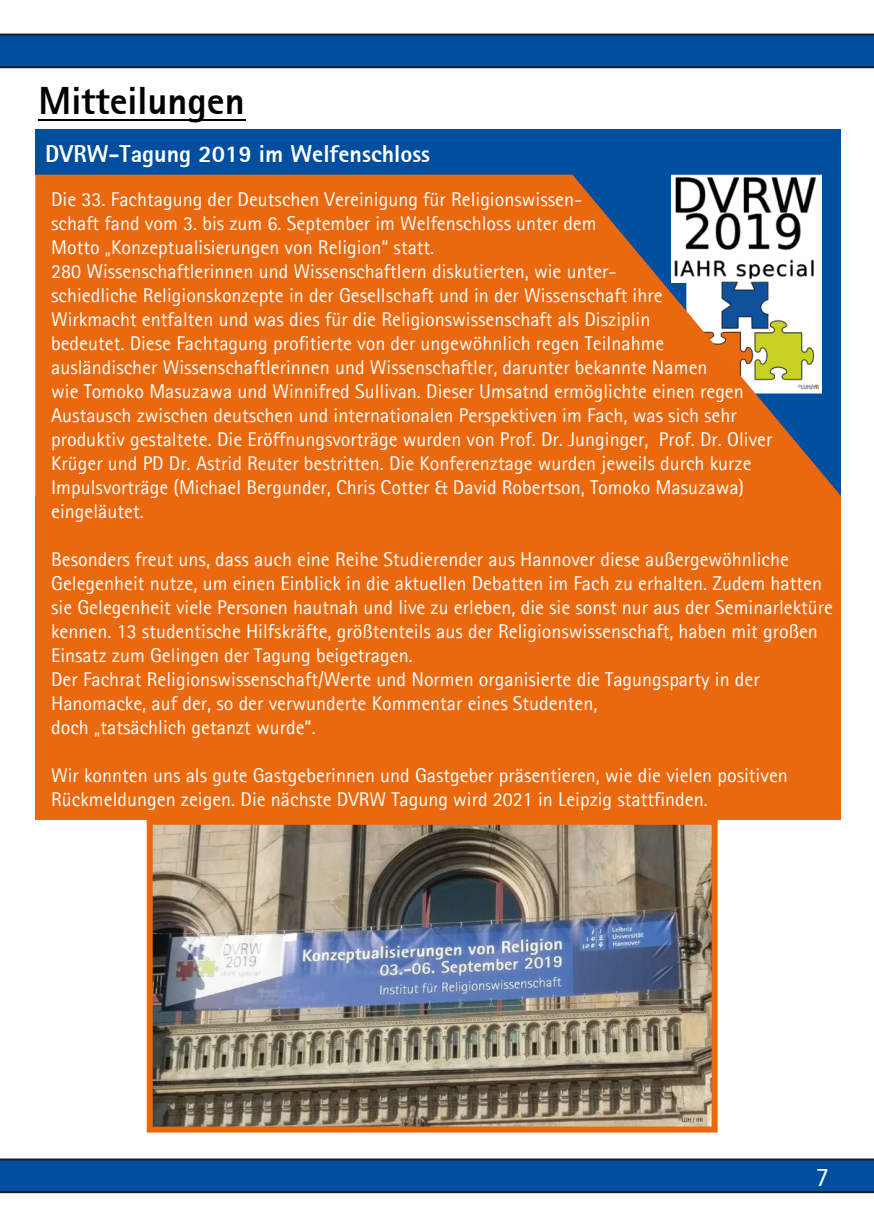
<style>
.page{position:relative;width:874px;height:1225px;background:#fff}
.page>*{position:absolute;margin:0;border:0;box-sizing:border-box;transform-origin:0 0}
.t1{font:800 38.6px "Agfa Rotis Sans Serif";color:#000101}
.t2{font:26.4px "Agfa Rotis Sans Serif";color:#fff}
.t3{font:800 24px "Agfa Rotis Sans Serif";color:#fff}
.t4{font:20px/24px "Agfa Rotis Sans Serif";color:#fff}
.t5{font:6px "Agfa Rotis Sans Serif";color:#1d1d1b}
</style>
<div class="page">
<svg style="left:0;top:1158px;width:873px;height:35px;background:#064c91"></svg>
<svg style="left:0;top:34px;width:873px;height:34px;background:#024a91"></svg>
<hr style="left:38px;top:120px;width:207px;height:1px;background:#000101">
<div style="left:35px;top:130px;width:805px;height:45px;background:#004f9f"></div>
<svg style="left:35px;top:175px;width:805px;height:321px;background:#d97129"></svg>
<div style="left:35px;top:496px;width:805px;height:323px;background:#eb690e"></div>
<img style="left:154px;top:826px;width:556px;height:299px">
<div style="left:147px;top:819px;width:570px;height:313px;border:6px solid #eb690e"></div>
<h1 class="t1" style="left:38px;top:77px;width:207px">Mitteilungen</h1>
<p class="t3" style="left:45px;top:138px;width:386px">DVRW-Tagung 2019 im Welfenschloss</p>
<p class="t4" style="left:51px;top:186px;width:722px">Die 33. Fachtagung der Deutschen Vereinigung für Religionswissen-<br>schaft fand vom 3. bis zum 6. September im Welfenschloss unter dem<br>Motto „Konzeptualisierungen von Religion“ statt.<br>280 Wissenschaftlerinnen und Wissenschaftlern diskutierten, wie unter-<br>schiedliche Religionskonzepte in der Gesellschaft und in der Wissenschaft ihre<br>Wirkmacht entfalten und was dies für die Religionswissenschaft als Disziplin<br>bedeutet. Diese Fachtagung profitierte von der ungewöhnlich regen Teilnahme ausländischer Wissenschaftlerinnen und Wissenschaftler, darunter bekannte Namen<br>wie Tomoko Masuzawa und Winnifred Sullivan. Dieser Umsatnd ermöglichte einen regen Austausch zwischen deutschen und internationalen Perspektiven im Fach, was sich sehr produktiv gestaltete. Die Eröffnungsvorträge wurden von Prof. Dr. Junginger, Prof. Dr. Oliver Krüger und PD Dr. Astrid Reuter bestritten. Die Konferenztage wurden jeweils durch kurze Impulsvorträge (Michael Bergunder, Chris Cotter &amp; David Robertson, Tomoko Masuzawa) eingeläutet.</p>
<p class="t4" style="left:51px;top:546px;width:783px">Besonders freut uns, dass auch eine Reihe Studierender aus Hannover diese außergewöhnliche Gelegenheit nutze, um einen Einblick in die aktuellen Debatten im Fach zu erhalten. Zudem hatten sie Gelegenheit viele Personen hautnah und live zu erleben, die sie sonst nur aus der Seminarlektüre kennen. 13 studentische Hilfskräfte, größtenteils aus der Religionswissenschaft, haben mit großen Einsatz zum Gelingen der Tagung beigetragen.<br>Der Fachrat Religionswissenschaft/Werte und Normen organisierte die Tagungsparty in der Hanomacke, auf der, so der verwunderte Kommentar eines Studenten,<br>doch „tatsächlich getanzt wurde“.</p>
<p class="t4" style="left:51px;top:762px;width:738px">Wir konnten uns als gute Gastgeberinnen und Gastgeber präsentieren, wie die vielen positiven<br>Rückmeldungen zeigen. Die nächste DVRW Tagung wird 2021 in Leipzig stattfinden.</p>
<p class="t5" style="left:797px;top:383px;width:23px">©LUH/IfR</p>
<p class="t5" style="left:678px;top:1116px;width:26px">©LUH / IfR</p>
<h2 class="t2" style="left:815px;top:1161px;width:15px">7</h2>
</div>
